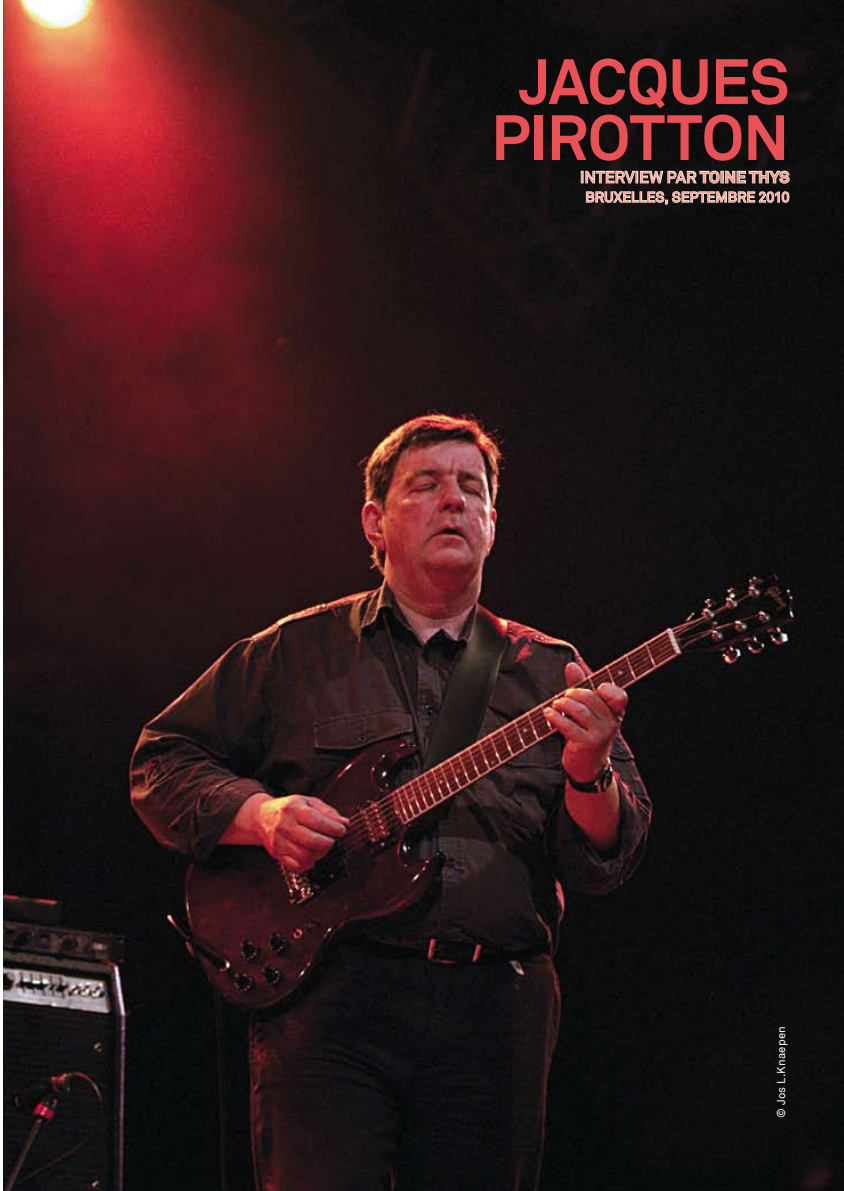
<style>
.page{position:relative;width:844px;height:1191px;background:#fff}
.page>*{position:absolute;margin:0;border:0;box-sizing:border-box;transform-origin:0 0}
.t1{font:700 63px/56px "Akkurat";letter-spacing:-.01em;color:#e85257;text-align:center}
.t2{font:15.75px "Akkurat";letter-spacing:.01em;color:#f29b91}
.t3{font:14px "Akkurat";letter-spacing:.005em;color:#f29b91}
.t4{font:11.38px "Akkurat";color:#fff}
.s1{font-weight:700}
</style>
<div class="page">
<img style="left:4px;top:0;width:839px;height:1191px">
<svg style="left:580px;top:169px;width:210px;height:37px"></svg>
<h1 class="t1" style="left:491px;top:54px;width:300px">JACQUES<br>PIROTTON</h1>
<p class="t2" style="left:579px;top:168px;width:211px">INTERVI EW PAR <span class="s1">TOINE THYS</span></p>
<p class="t3" style="left:585px;top:189px;width:206px">BRUXELLES, SEPTEMBRE 2010</p>
<p class="t4" style="left:774px;top:1117px;width:93px;rotate:-90deg">© JOS L.KNAEPEN</p>
</div>
